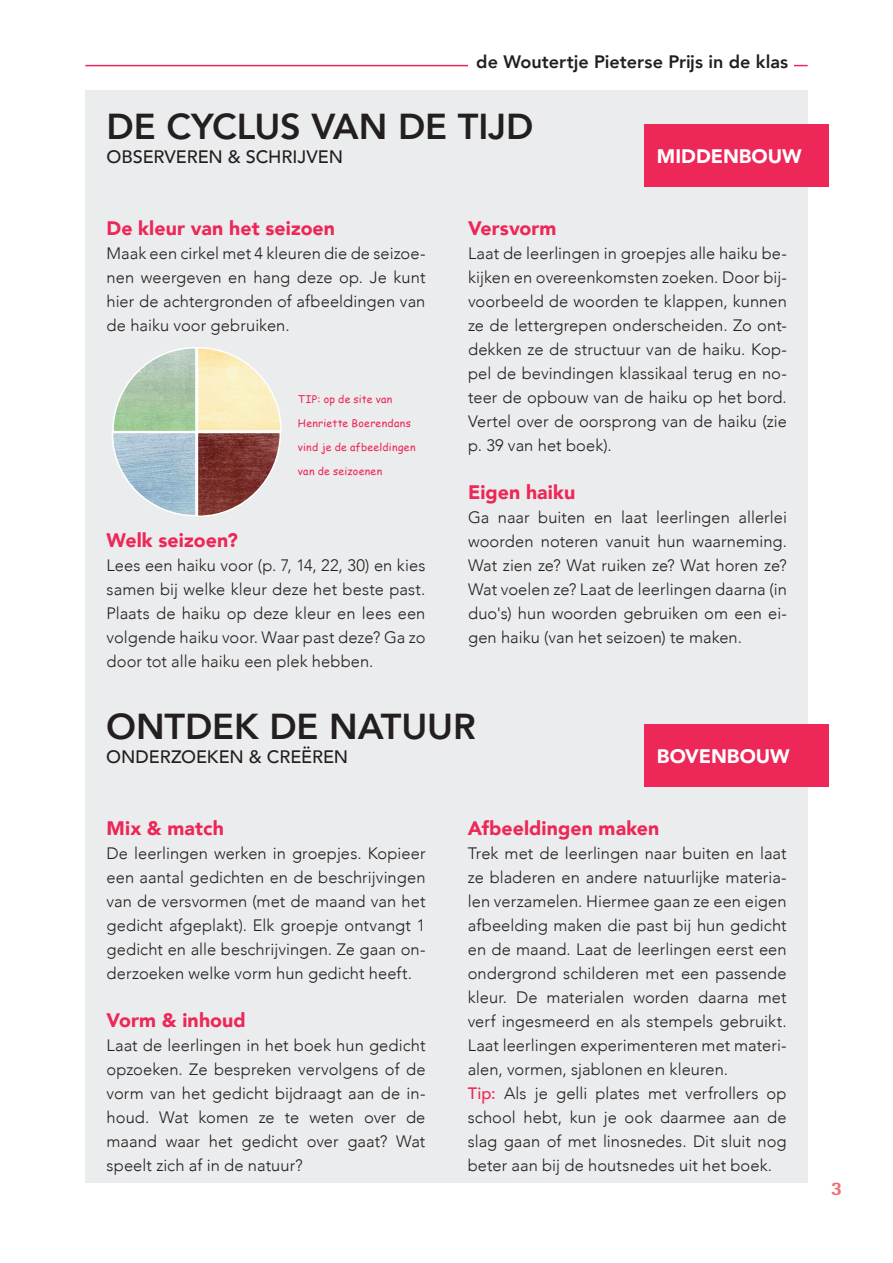
<style>
.page{position:relative;width:893px;height:1263px;background:#fff}
.page>*{position:absolute;margin:0;border:0;box-sizing:border-box;transform-origin:0 0}
.t1{font:800 36px "Avenir";letter-spacing:-.005em;color:#231f20}
.t2{font:900 19.5px "Avenir";letter-spacing:.005em;color:#ed2757}
.t3{font:900 19.5px "Avenir";color:#fff}
.t4{font:500 18px "Avenir";letter-spacing:-.005em;color:#231f20}
.t5{font:800 18px "Avenir";letter-spacing:.005em;color:#231f20}
.t6{font:300 16.5px/24px "Avenir";letter-spacing:.005em;color:#231f20;text-align:justify}
.t7{font:500 condensed 16.2px "Futura";color:#f16d76;scale:1.67 1}
.t8{font:10.5px "Comic Sans MS";letter-spacing:.025em;color:#ed2757}
.s1{font-weight:500;color:#ed2757}
</style>
<div class="page">
<div style="left:85px;top:90px;width:723px;height:1092px;background:#ebeced"></div>
<hr style="left:85px;top:65px;width:723px;height:1px;background:#ed2757">
<div style="left:468px;top:50px;width:325px;height:28px;background:#fff"></div>
<div style="left:644px;top:124px;width:185px;height:63px;background:#ed2757"></div>
<div style="left:644px;top:724px;width:185px;height:63px;background:#ed2757"></div>
<svg style="left:112px;top:347px;width:170px;height:170px"></svg>
<p class="t5" style="left:476px;top:48px;width:314px">de Woutertje Pieterse Prijs in de klas</p>
<h1 class="t1" style="left:107px;top:98px;width:428px">DE CYCLUS VAN DE TIJD</h1>
<p class="t4" style="left:107px;top:141px;width:238px">OBSERVEREN &amp; SCHRIJVEN</p>
<p class="t3" style="left:657px;top:139px;width:146px">MIDDENBOUW</p>
<p class="t2" style="left:107px;top:211px;width:230px">De kleur van het seizoen</p>
<p class="t6" style="left:107px;top:241px;width:320px">Maak een cirkel met 4 kleuren die de seizoe&shy;nen weergeven en hang deze op. Je kunt hier de achtergronden of afbeeldingen van de haiku voor gebruiken.</p>
<p class="t8" style="left:298px;top:391px;width:96px">TIP: op de site van</p>
<p class="t8" style="left:298px;top:415px;width:114px">Henriette Boerendans</p>
<p class="t8" style="left:298px;top:439px;width:119px">vind je de afbeeldingen</p>
<p class="t8" style="left:298px;top:463px;width:86px">van de seizoenen</p>
<p class="t2" style="left:107px;top:523px;width:133px">Welk seizoen?</p>
<p class="t6" style="left:107px;top:553px;width:320px">Lees een haiku voor (p. 7, 14, 22, 30) en kies samen bij welke kleur deze het beste past.<br>Plaats de haiku op deze kleur en lees een volgende haiku voor. Waar past deze? Ga zo door tot alle haiku een plek hebben.</p>
<p class="t2" style="left:468px;top:211px;width:90px">Versvorm</p>
<p class="t6" style="left:468px;top:241px;width:320px">Laat de leerlingen in groepjes alle haiku be&shy;kijken en overeenkomsten zoeken. Door bij&shy;voorbeeld de woorden te klappen, kunnen ze de lettergrepen onderscheiden. Zo ont&shy;dekken ze de structuur van de haiku. Kop&shy;pel de bevindingen klassikaal terug en no&shy;teer de opbouw van de haiku op het bord.<br>Vertel over de oorsprong van de haiku (zie p. 39 van het boek).</p>
<p class="t2" style="left:468px;top:475px;width:109px">Eigen haiku</p>
<p class="t6" style="left:468px;top:505px;width:320px">Ga naar buiten en laat leerlingen allerlei woorden noteren vanuit hun waarneming.<br>Wat zien ze? Wat ruiken ze? Wat horen ze?<br>Wat voelen ze? Laat de leerlingen daarna (in duo's) hun woorden gebruiken om een ei&shy;gen haiku (van het seizoen) te maken.</p>
<h1 class="t1" style="left:106px;top:698px;width:371px">ONTDEK DE NATUUR</h1>
<p class="t4" style="left:106px;top:741px;width:243px">ONDERZOEKEN &amp; CREËREN</p>
<p class="t3" style="left:657px;top:739px;width:134px">BOVENBOUW</p>
<p class="t2" style="left:107px;top:811px;width:119px">Mix &amp; match</p>
<p class="t6" style="left:107px;top:841px;width:320px">De leerlingen werken in groepjes. Kopieer een aantal gedichten en de beschrijvingen van de versvormen (met de maand van het gedicht afgeplakt). Elk groepje ontvangt 1 gedicht en alle beschrijvingen. Ze gaan on&shy;derzoeken welke vorm hun gedicht heeft.</p>
<p class="t2" style="left:107px;top:1003px;width:141px">Vorm &amp; inhoud</p>
<p class="t6" style="left:107px;top:1033px;width:320px">Laat de leerlingen in het boek hun gedicht opzoeken. Ze bespreken vervolgens of de vorm van het gedicht bijdraagt aan de in&shy;houd. Wat komen ze te weten over de maand waar het gedicht over gaat? Wat speelt zich af in de natuur?</p>
<p class="t2" style="left:468px;top:811px;width:193px">Afbeeldingen maken</p>
<p class="t6" style="left:468px;top:841px;width:320px;text-align:left">Trek met de leerlingen naar buiten en laat ze bladeren en andere natuurlijke materia&shy;len verzamelen. Hiermee gaan ze een eigen afbeelding maken die past bij hun gedicht en de maand. Laat de leerlingen eerst een ondergrond schilderen met een passende kleur. De materialen worden daarna met verf ingesmeerd en als stempels gebruikt.<br>Laat leerlingen experimenteren met materi&shy;alen, vormen, sjablonen en kleuren.<br><span class="s1">Tip:</span> Als je gelli plates met verfrollers op school hebt, kun je ook daarmee aan de slag gaan of met linosnedes. Dit sluit nog beter aan bij de houtsnedes uit het boek.</p>
<p class="t7" style="left:831px;top:1178px;width:8px">3</p>
</div>
